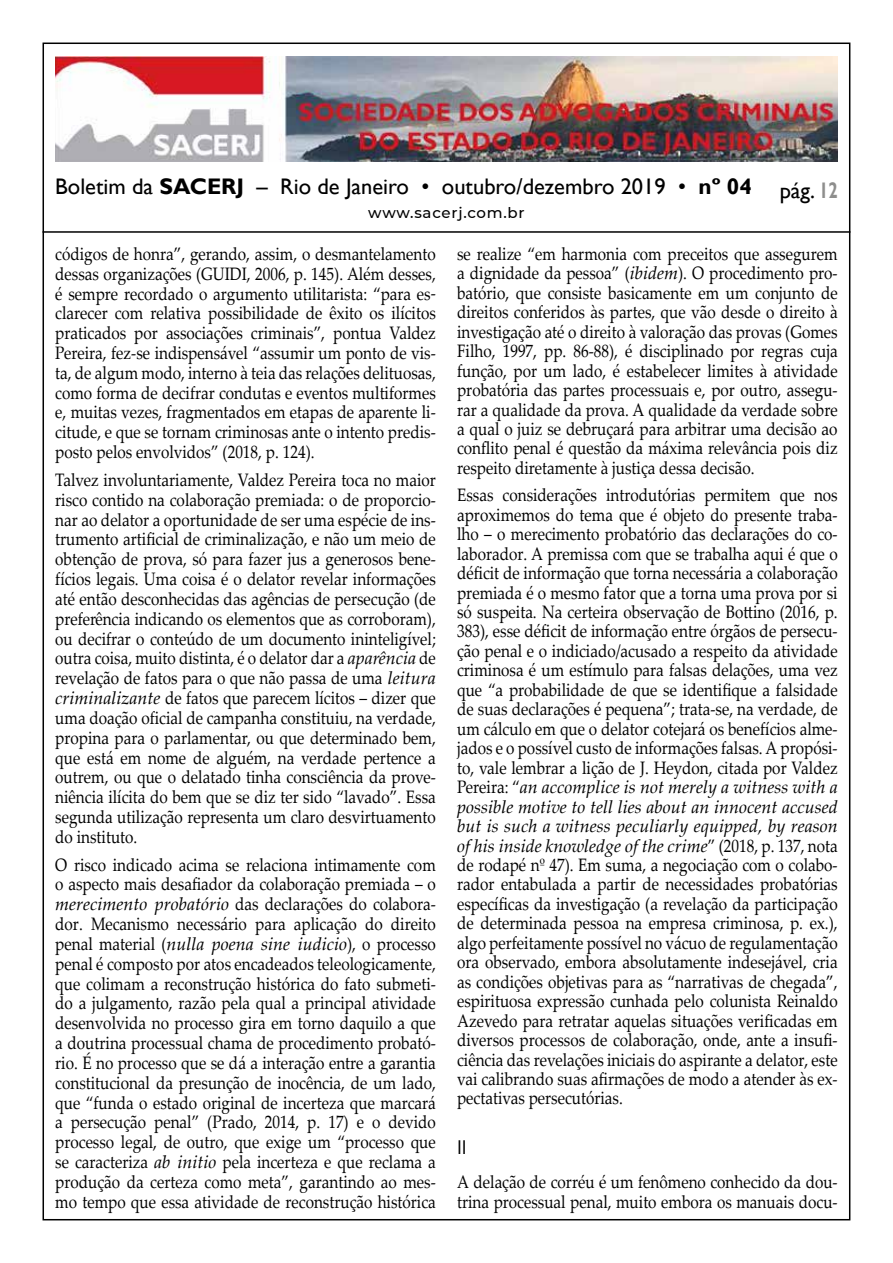
<style>
.page{position:relative;width:893px;height:1263px;background:#fff}
.page>*{position:absolute;margin:0;border:0;box-sizing:border-box;transform-origin:0 0}
.t1{font:22.5px "Gill Sans";color:#000}
.t2{font:500 19.5px "Montserrat";color:#000;scale:.8 1}
.t3{font:18px/19.8px "Palatino Linotype";color:#000;text-align:justify;scale:.85 1}
.t4{font:500 15px "Montserrat";letter-spacing:.05em;color:#000}
.s1{font-weight:700}
.s2{font-weight:700;color:#8e8e8d}
.s3{font-style:italic}
</style>
<div class="page">
<img style="left:55px;top:56px;width:783px;height:106px">
<hr style="left:43px;top:231px;width:807px;height:2px;background:#000">
<p class="t1" style="left:55px;top:173px;width:698px">Boletim da <span class="s1">SACERJ</span> – Rio de Janeiro • outubro/dezembro 2019 • <span class="s1">nº 04</span></p>
<p class="t4" style="left:368px;top:203px;width:158px">www.sacerj.com.br</p>
<p class="t1" style="left:780px;top:178px;width:60px">pág. <span class="s2">12</span></p>
<p class="t3" style="left:55px;top:243px;width:449px">códigos de honra”, gerando, assim, o desmantelamento dessas organizações (GUIDI, 2006, p. 145). Além desses, é sempre recordado o argumento utilitarista: “para es&shy;clarecer com relativa possibilidade de êxito os ilícitos praticados por associações criminais”, pontua Valdez Pereira, fez-se indispensável “assumir um ponto de vis&shy;ta, de algum modo, interno à teia das relações delituosas, como forma de decifrar condutas e eventos multiformes e, muitas vezes, fragmentados em etapas de aparente li&shy;citude, e que se tornam criminosas ante o intento predis&shy;posto pelos envolvidos” (2018, p. 124).</p>
<p class="t3" style="left:55px;top:469px;width:449px">Talvez involuntariamente, Valdez Pereira toca no maior risco contido na colaboração premiada: o de proporcio&shy;nar ao delator a oportunidade de ser uma espécie de ins&shy;trumento artificial de criminalização, e não um meio de obtenção de prova, só para fazer jus a generosos bene&shy;fícios legais. Uma coisa é o delator revelar informações até então desconhecidas das agências de persecução (de preferência indicando os elementos que as corroboram), ou decifrar o conteúdo de um documento ininteligível; outra coisa, muito distinta, é o delator dar a <span class="s3">aparência</span> de revelação de fatos para o que não passa de uma <span class="s3">leitura criminalizante</span> de fatos que parecem lícitos – dizer que uma doação oficial de campanha constituiu, na verdade, propina para o parlamentar, ou que determinado bem, que está em nome de alguém, na verdade pertence a outrem, ou que o delatado tinha consciência da prove&shy;niência ilícita do bem que se diz ter sido “lavado”. Essa segunda utilização representa um claro desvirtuamento do instituto.</p>
<p class="t3" style="left:55px;top:854px;width:449px">O risco indicado acima se relaciona intimamente com o aspecto mais desafiador da colaboração premiada – o <span class="s3">merecimento probatório</span> das declarações do colabora&shy;dor. Mecanismo necessário para aplicação do direito penal material (<span class="s3">nulla poena sine iudicio</span>), o processo penal é composto por atos encadeados teleologicamente, que colimam a reconstrução histórica do fato submeti&shy;do a julgamento, razão pela qual a principal atividade desenvolvida no processo gira em torno daquilo a que a doutrina processual chama de procedimento probató&shy;rio. É no processo que se dá a interação entre a garantia constitucional da presunção de inocência, de um lado, que “funda o estado original de incerteza que marcará a persecução penal” (Prado, 2014, p. 17) e o devido processo legal, de outro, que exige um “processo que se caracteriza <span class="s3">ab initio</span> pela incerteza e que reclama a produção da certeza como meta”, garantindo ao mes&shy;mo tempo que essa atividade de reconstrução histórica</p>
<p class="t3" style="left:457px;top:243px;width:449px">se realize “em harmonia com preceitos que assegurem a dignidade da pessoa” (<span class="s3">ibidem</span>). O procedimento pro&shy;batório, que consiste basicamente em um conjunto de direitos conferidos às partes, que vão desde o direito à investigação até o direito à valoração das provas (Gomes Filho, 1997, pp. 86-88), é disciplinado por regras cuja função, por um lado, é estabelecer limites à atividade probatória das partes processuais e, por outro, assegu&shy;rar a qualidade da prova. A qualidade da verdade sobre a qual o juiz se debruçará para arbitrar uma decisão ao conflito penal é questão da máxima relevância pois diz respeito diretamente à justiça dessa decisão.</p>
<p class="t3" style="left:457px;top:485px;width:449px">Essas considerações introdutórias permitem que nos aproximemos do tema que é objeto do presente traba&shy;lho – o merecimento probatório das declarações do co&shy;laborador. A premissa com que se trabalha aqui é que o déficit de informação que torna necessária a colaboração premiada é o mesmo fator que a torna uma prova por si só suspeita. Na certeira observação de Bottino (2016, p.<br>383), esse déficit de informação entre órgãos de persecu&shy;ção penal e o indiciado/acusado a respeito da atividade criminosa é um estímulo para falsas delações, uma vez que “a probabilidade de que se identifique a falsidade de suas declarações é pequena”; trata-se, na verdade, de um cálculo em que o delator cotejará os benefícios alme&shy;jados e o possível custo de informações falsas. A propósi&shy;to, vale lembrar a lição de J. Heydon, citada por Valdez Pereira: “<span class="s3">an accomplice is not merely a witness with a possible motive to tell lies about an innocent accused but is such a witness peculiarly equipped, by reason of his inside knowledge of the crime</span>” (2018, p. 137, nota de rodapé nº 47). Em suma, a negociação com o colabo&shy;rador entabulada a partir de necessidades probatórias específicas da investigação (a revelação da participação de determinada pessoa na empresa criminosa, p. ex.), algo perfeitamente possível no vácuo de regulamentação ora observado, embora absolutamente indesejável, cria as condições objetivas para as “narrativas de chegada”, espirituosa expressão cunhada pelo colunista Reinaldo Azevedo para retratar aquelas situações verificadas em diversos processos de colaboração, onde, ante a insufi&shy;ciência das revelações iniciais do aspirante a delator, este vai calibrando suas afirmações de modo a atender às ex&shy;pectativas persecutórias.</p>
<p class="t2" style="left:457px;top:1133px;width:14px">II</p>
<p class="t3" style="left:457px;top:1172px;width:449px">A delação de corréu é um fenômeno conhecido da dou&shy;trina processual penal, muito embora os manuais docu-</p>
</div>
